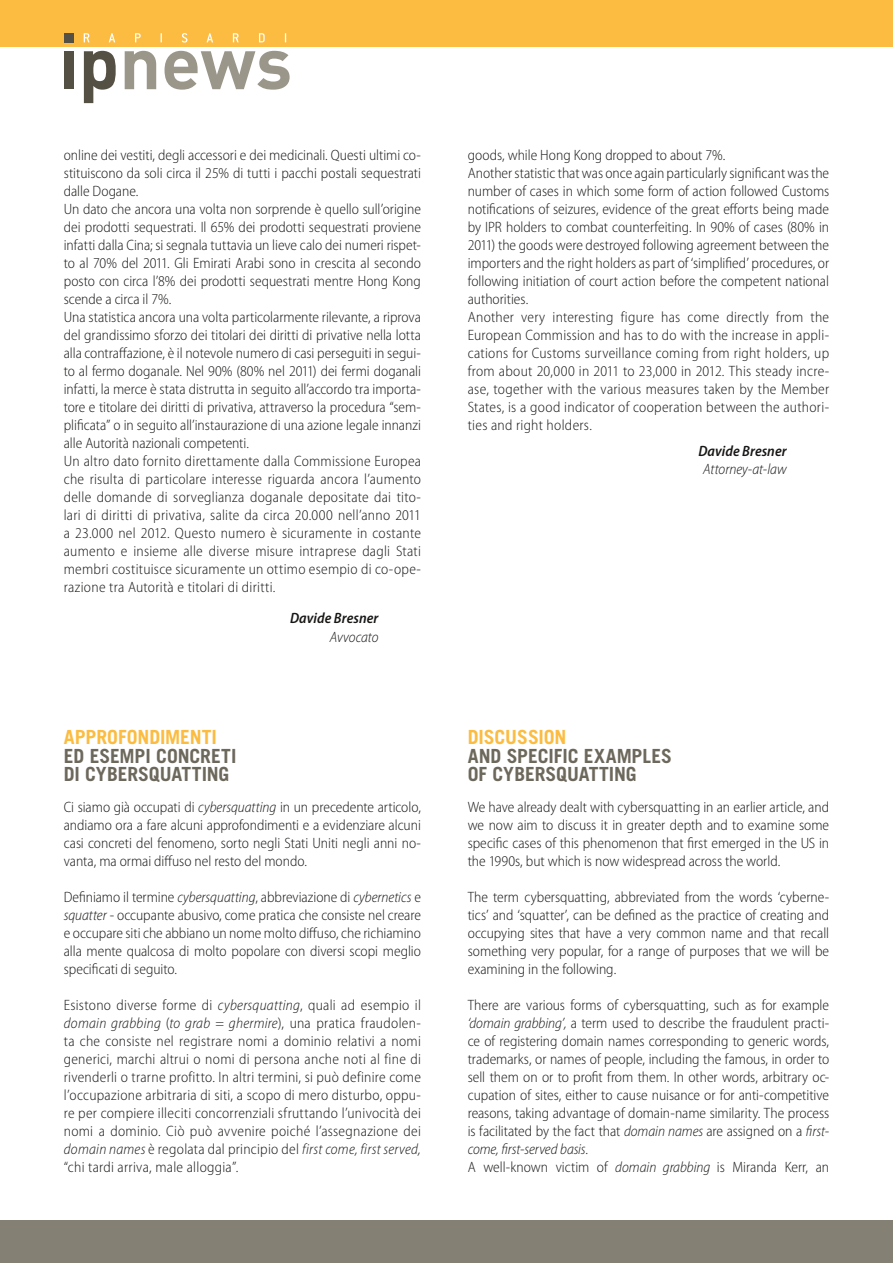
<style>
.page{position:relative;width:893px;height:1263px;background:#fff}
.page>*{position:absolute;margin:0;border:0;box-sizing:border-box;transform-origin:0 0}
.t1{font:700 19.5px/18.6px "Trade Gothic LT Std";letter-spacing:-.005em;color:#6d685c}
.t2{font:700 19.5px "Trade Gothic LT Std";letter-spacing:-.005em;color:#fbbc41}
.t3{font:300 semi-condensed 15px/18px "Myriad Pro";color:#181716;text-align:justify}
.t4{font:italic 600 semi-condensed 15px "Myriad Pro";letter-spacing:.005em;color:#181716}
.t5{font:italic 300 semi-condensed 15px "Myriad Pro";letter-spacing:-.005em;color:#181716}
.s1{font-style:italic}
</style>
<div class="page">
<div style="left:0;top:0;width:893px;height:47px;background:#fbbc41"></div>
<div style="left:0;top:1220px;width:893px;height:43px;background:#858074"></div>
<svg style="left:125px;top:51px;width:31px;height:38px"></svg>
<svg style="left:165px;top:51px;width:125px;height:39px"></svg>
<svg style="left:84px;top:33px;width:5px;height:9px"></svg>
<svg style="left:109px;top:33px;width:6px;height:9px"></svg>
<svg style="left:135px;top:33px;width:6px;height:9px"></svg>
<svg style="left:182px;top:33px;width:5px;height:10px"></svg>
<svg style="left:207px;top:33px;width:6px;height:9px"></svg>
<svg style="left:233px;top:33px;width:6px;height:9px"></svg>
<svg style="left:259px;top:33px;width:6px;height:9px"></svg>
<div style="left:64px;top:33px;width:9px;height:10px;background:#555044"></div>
<div style="left:64px;top:51px;width:9px;height:38px;background:#555044"></div>
<svg style="left:84px;top:51px;width:32px;height:52px"></svg>
<p class="t3" style="left:64px;top:146px;width:359px;text-align:left">online dei vestiti, degli accessori e dei medicinali. Questi ultimi co&shy;stituiscono da soli circa il 25% di tutti i pacchi postali sequestrati dalle Dogane.<br>Un dato che ancora una volta non sorprende è quello sull’origine dei prodotti sequestrati. Il 65% dei prodotti sequestrati proviene infatti dalla Cina; si segnala tuttavia un lieve calo dei numeri rispet&shy;to al 70% del 2011. Gli Emirati Arabi sono in crescita al secondo posto con circa l’8% dei prodotti sequestrati mentre Hong Kong scende a circa il 7%.<br>Una statistica ancora una volta particolarmente rilevante, a riprova del grandissimo sforzo dei titolari dei diritti di privative nella lotta alla contraffazione, è il notevole numero di casi perseguiti in segui&shy;to al fermo doganale. Nel 90% (80% nel 2011) dei fermi doganali infatti, la merce è stata distrutta in seguito all’accordo tra importa&shy;tore e titolare dei diritti di privativa, attraverso la procedura “sem&shy;plificata” o in seguito all’instaurazione di una azione legale innanzi alle Autorità nazionali competenti.<br>Un altro dato fornito direttamente dalla Commissione Europea che risulta di particolare interesse riguarda ancora l’aumento delle domande di sorveglianza doganale depositate dai tito&shy;lari di diritti di privativa, salite da circa 20.000 nell’anno 2011 a 23.000 nel 2012. Questo numero è sicuramente in costante aumento e insieme alle diverse misure intraprese dagli Stati membri costituisce sicuramente un ottimo esempio di co-ope&shy;razione tra Autorità e titolari di diritti.</p>
<p class="t4" style="left:290px;top:609px;width:90px">Davide Bresner</p>
<p class="t5" style="left:330px;top:628px;width:50px">Avvocato</p>
<h1 class="t2" style="left:64px;top:725px;width:155px">APPROFONDIMENTI</h1>
<h1 class="t1" style="left:64px;top:746px;width:174px">ED ESEMPI CONCRETI<br>DI CYBERSQUATTING</h1>
<p class="t3" style="left:64px;top:798px;width:359px">Ci siamo già occupati di <span class="s1">cybersquatting</span> in un precedente articolo, andiamo ora a fare alcuni approfondimenti e a evidenziare alcuni casi concreti del fenomeno, sorto negli Stati Uniti negli anni no&shy;vanta, ma ormai diffuso nel resto del mondo.</p>
<p class="t3" style="left:64px;top:888px;width:359px">Definiamo il termine <span class="s1">cybersquatting</span>, abbreviazione di <span class="s1">cybernetics</span> e <span class="s1">squatter</span> - occupante abusivo, come pratica che consiste nel creare e occupare siti che abbiano un nome molto diffuso, che richiamino alla mente qualcosa di molto popolare con diversi scopi meglio specificati di seguito.</p>
<p class="t3" style="left:64px;top:996px;width:359px">Esistono diverse forme di <span class="s1">cybersquatting</span>, quali ad esempio il <span class="s1">domain grabbing</span> (<span class="s1">to grab = ghermire</span>), una pratica fraudolen&shy;ta che consiste nel registrare nomi a dominio relativi a nomi generici, marchi altrui o nomi di persona anche noti al fine di rivenderli o trarne profitto. In altri termini, si può definire come l’occupazione arbitraria di siti, a scopo di mero disturbo, oppu&shy;re per compiere illeciti concorrenziali sfruttando l’univocità dei nomi a dominio. Ciò può avvenire poiché l’assegnazione dei <span class="s1">domain names</span> è regolata dal principio del <span class="s1">first come, first served, </span>“chi tardi arriva, male alloggia”.</p>
<p class="t3" style="left:468px;top:146px;width:363px;text-align:left">goods, while Hong Kong dropped to about 7%.<br>Another statistic that was once again particularly significant was the number of cases in which some form of action followed Customs notifications of seizures, evidence of the great efforts being made by IPR holders to combat counterfeiting. In 90% of cases (80% in 2011) the goods were destroyed following agreement between the importers and the right holders as part of ‘simplified’ procedures, or following initiation of court action before the competent national authorities.<br>Another very interesting figure has come directly from the European Commission and has to do with the increase in appli&shy;cations for Customs surveillance coming from right holders, up from about 20,000 in 2011 to 23,000 in 2012. This steady incre&shy;ase, together with the various measures taken by the Member States, is a good indicator of cooperation between the authori&shy;ties and right holders.</p>
<p class="t4" style="left:698px;top:441px;width:90px">Davide Bresner</p>
<p class="t5" style="left:703px;top:460px;width:85px">Attorney-at-law</p>
<h1 class="t2" style="left:468px;top:725px;width:100px">DISCUSSION</h1>
<h1 class="t1" style="left:468px;top:746px;width:206px">AND SPECIFIC EXAMPLES<br>OF CYBERSQUATTING</h1>
<p class="t3" style="left:468px;top:798px;width:363px">We have already dealt with cybersquatting in an earlier article, and we now aim to discuss it in greater depth and to examine some specific cases of this phenomenon that first emerged in the US in the 1990s, but which is now widespread across the world.</p>
<p class="t3" style="left:468px;top:888px;width:363px">The term cybersquatting, abbreviated from the words ‘cyberne&shy;tics’ and ‘squatter’, can be defined as the practice of creating and occupying sites that have a very common name and that recall something very popular, for a range of purposes that we will be examining in the following.</p>
<p class="t3" style="left:468px;top:996px;width:363px;text-align:left">There are various forms of cybersquatting, such as for example <span class="s1">‘domain grabbing’,</span> a term used to describe the fraudulent practi&shy;ce of registering domain names corresponding to generic words, trademarks, or names of people, including the famous, in order to sell them on or to profit from them. In other words, arbitrary oc&shy;cupation of sites, either to cause nuisance or for anti-competitive reasons, taking advantage of domain-name similarity. The process is facilitated by the fact that <span class="s1">domain names</span> are assigned on a <span class="s1">first&shy;come, first-served basis</span>.<br>A well-known victim of <span class="s1">domain grabbing</span> is Miranda Kerr, an</p>
</div>
